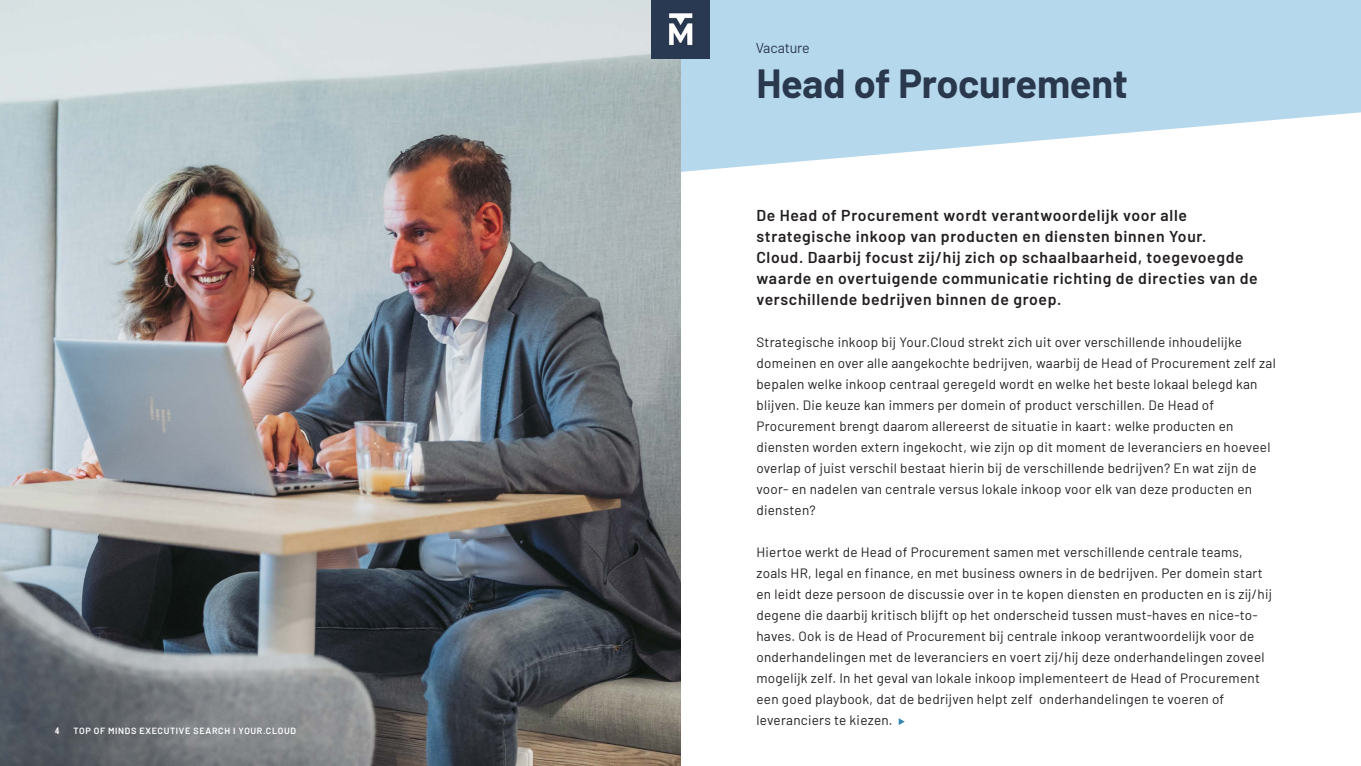
<style>
.page{position:relative;width:1361px;height:766px;background:#fff}
.page>*{position:absolute;margin:0;border:0;box-sizing:border-box;transform-origin:0 0}
.Page_header_kopie{font:700 39.75px "Barlow";letter-spacing:-.01em;color:#2a384e}
.t1{font:600 15.75px/21px "Barlow";letter-spacing:.04em;color:#231f20}
.t2{font:14.25px "Barlow";letter-spacing:-.01em;color:#2a384e}
.t3{font:13.5px/21px "Barlow";letter-spacing:.02em;color:#231f20}
.t4{font:600 9px "Barlow";letter-spacing:.07em;color:#fff}
.t5{font:700 condensed 9px "Open Sans";color:#fff}
</style>
<div class="page">
<svg style="left:680px;top:0;width:681px;height:231px;fill:#b6d8ec"></svg>
<img style="left:0;top:0;width:680px;height:765px">
<img style="left:651px;top:0;width:58px;height:58px">
<svg style="left:898px;top:718px;width:7px;height:6px"></svg>
<p class="t5" style="left:55px;top:724px;width:6px">4</p>
<p class="t4" style="left:73px;top:724px;width:224px">TOP OF MINDS EXECUTIVE SEARCH I YOUR.CLOUD</p>
<p class="t2" style="left:755px;top:37px;width:56px">Vacature</p>
<p class="Page_header_kopie" style="left:756px;top:54px;width:373px">Head of Procurement</p>
<p class="t1" style="left:756px;top:203px;width:503px">De Head of Procurement wordt verantwoordelijk voor alle strategische inkoop van producten en diensten binnen Your.<br>Cloud. Daarbij focust zij/hij zich op schaalbaarheid, toegevoegde waarde en overtuigende communicatie richting de directies van de verschillende bedrijven binnen de groep.</p>
<p class="t3" style="left:756px;top:330px;width:521px">Strategische inkoop bij Your.Cloud strekt zich uit over verschillende inhoudelijke domeinen en over alle aangekochte bedrijven, waarbij de Head of Procurement zelf zal bepalen welke inkoop centraal geregeld wordt en welke het beste lokaal belegd kan blijven. Die keuze kan immers per domein of product verschillen. De Head of Procurement brengt daarom allereerst de situatie in kaart: welke producten en diensten worden extern ingekocht, wie zijn op dit moment de leveranciers en hoeveel overlap of juist verschil bestaat hierin bij de verschillende bedrijven? En wat zijn de voor- en nadelen van centrale versus lokale inkoop voor elk van deze producten en diensten?</p>
<p class="t3" style="left:756px;top:540px;width:517px">Hiertoe werkt de Head of Procurement samen met verschillende centrale teams, zoals HR, legal en finance, en met business owners in de bedrijven. Per domein start en leidt deze persoon de discussie over in te kopen diensten en producten en is zij/hij degene die daarbij kritisch blijft op het onderscheid tussen must-haves en nice-to&shy;haves. Ook is de Head of Procurement bij centrale inkoop verantwoordelijk voor de onderhandelingen met de leveranciers en voert zij/hij deze onderhandelingen zoveel mogelijk zelf. In het geval van lokale inkoop implementeert de Head of Procurement een goed playbook, dat de bedrijven helpt zelf onderhandelingen te voeren of leveranciers te kiezen.</p>
</div>
